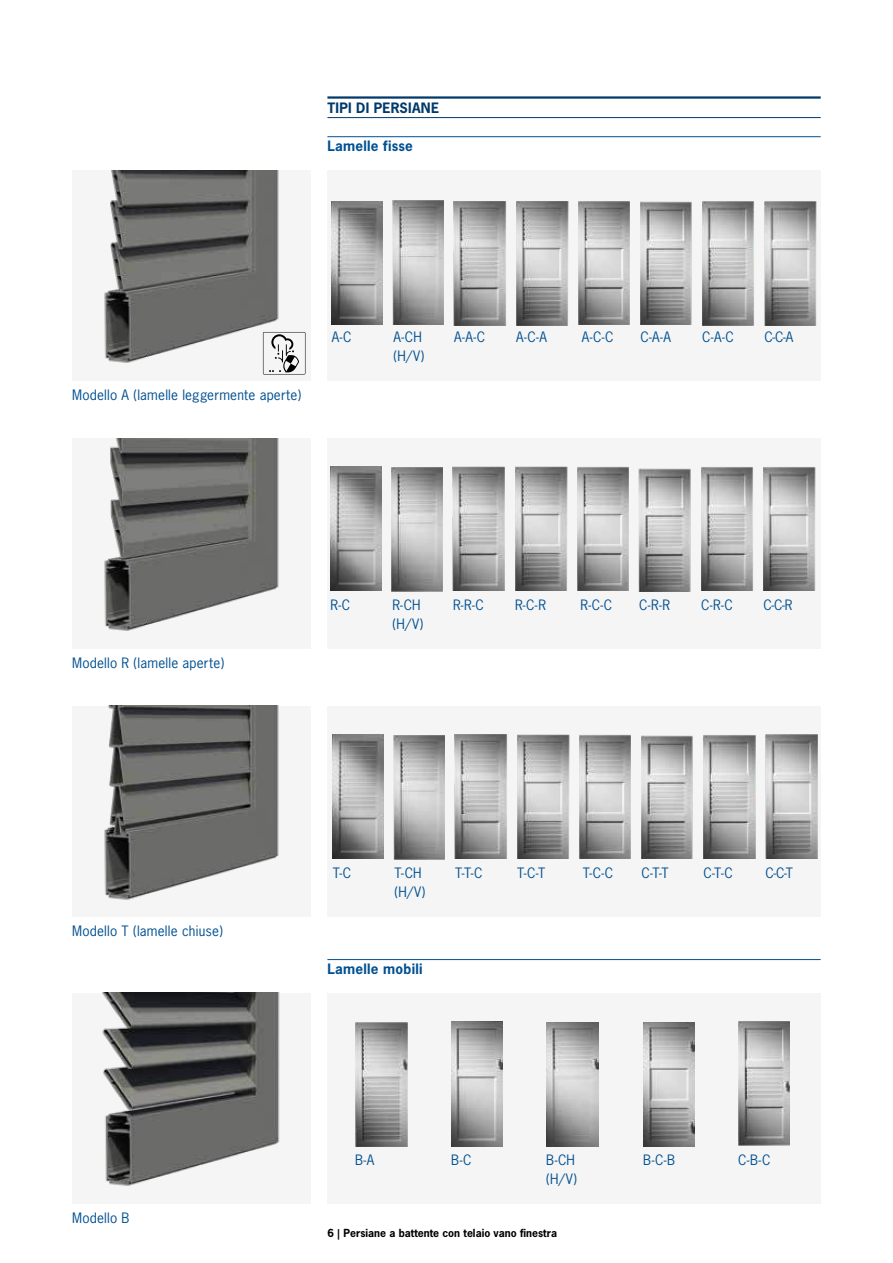
<style>
.page{position:relative;width:893px;height:1263px;background:#fff}
.page>*{position:absolute;margin:0;border:0;box-sizing:border-box;transform-origin:0 0}
.t1{font:13.5px/19.2px "News Gothic";letter-spacing:.015em;color:#005091}
.t2{font:700 13.5px "News Gothic";letter-spacing:.02em;color:#005091}
.t3{font:700 13.5px "News Gothic";letter-spacing:.02em;color:#00396a}
.t4{font:700 10.5px "News Gothic";color:#000}
</style>
<div class="page">
<div style="left:327px;top:438px;width:494px;height:210px;background:#f5f5f5"></div>
<div style="left:327px;top:706px;width:494px;height:210px;background:#f5f5f5"></div>
<div style="left:327px;top:993px;width:494px;height:210px;background:#f5f5f5"></div>
<div style="left:327px;top:170px;width:494px;height:211px;background:#f5f5f5"></div>
<img style="left:393px;top:201px;width:51px;height:123px">
<img style="left:332px;top:201px;width:51px;height:124px">
<img style="left:640px;top:201px;width:52px;height:124px">
<img style="left:454px;top:201px;width:52px;height:124px">
<img style="left:516px;top:201px;width:52px;height:124px">
<img style="left:578px;top:201px;width:52px;height:124px">
<img style="left:764px;top:201px;width:52px;height:124px">
<img style="left:702px;top:201px;width:52px;height:124px">
<img style="left:355px;top:1022px;width:52px;height:124px">
<img style="left:451px;top:1021px;width:51px;height:125px">
<img style="left:546px;top:1022px;width:52px;height:124px">
<img style="left:643px;top:1022px;width:51px;height:124px">
<img style="left:738px;top:1021px;width:51px;height:124px">
<img style="left:394px;top:735px;width:51px;height:124px">
<img style="left:333px;top:735px;width:51px;height:124px">
<img style="left:641px;top:735px;width:52px;height:123px">
<img style="left:455px;top:735px;width:52px;height:124px">
<img style="left:517px;top:735px;width:52px;height:124px">
<img style="left:579px;top:735px;width:52px;height:124px">
<img style="left:766px;top:735px;width:51px;height:124px">
<img style="left:703px;top:735px;width:52px;height:124px">
<img style="left:392px;top:467px;width:51px;height:124px">
<img style="left:331px;top:467px;width:51px;height:124px">
<img style="left:639px;top:468px;width:52px;height:124px">
<img style="left:453px;top:467px;width:52px;height:124px">
<img style="left:515px;top:467px;width:52px;height:124px">
<img style="left:577px;top:467px;width:52px;height:124px">
<img style="left:763px;top:467px;width:52px;height:124px">
<img style="left:701px;top:467px;width:52px;height:124px">
<div style="left:72px;top:170px;width:238px;height:211px;background:#f5f5f5"></div>
<img style="left:104px;top:170px;width:175px;height:200px">
<svg style="left:263px;top:332px;width:42px;height:42px"></svg>
<div style="left:72px;top:438px;width:238px;height:210px;background:#f5f5f5"></div>
<img style="left:104px;top:438px;width:175px;height:193px">
<div style="left:72px;top:706px;width:238px;height:210px;background:#f5f5f5"></div>
<img style="left:104px;top:706px;width:175px;height:194px">
<div style="left:72px;top:993px;width:238px;height:210px;background:#f5f5f5"></div>
<img style="left:102px;top:993px;width:178px;height:193px">
<hr style="left:327px;top:96px;width:494px;height:3px;background:#00396a">
<hr style="left:327px;top:117px;width:494px;height:1px;background:#00396a">
<hr style="left:327px;top:136px;width:494px;height:1px;background:#005091">
<hr style="left:327px;top:959px;width:494px;height:1px;background:#005091">
<p class="t3" style="left:327px;top:99px;width:113px">TIPI DI PERSIANE</p>
<p class="t2" style="left:327px;top:137px;width:87px">Lamelle fisse</p>
<p class="t1" style="left:72px;top:385px;width:231px">Modello A (lamelle leggermente aperte)</p>
<p class="t1" style="left:332px;top:327px;width:21px">A-C</p>
<p class="t1" style="left:454px;top:327px;width:33px">A-A-C</p>
<p class="t1" style="left:516px;top:327px;width:32px">A-C-A</p>
<p class="t1" style="left:582px;top:327px;width:33px">A-C-C</p>
<p class="t1" style="left:640px;top:327px;width:32px">C-A-A</p>
<p class="t1" style="left:702px;top:327px;width:33px">C-A-C</p>
<p class="t1" style="left:764px;top:327px;width:30px">C-C-A</p>
<p class="t1" style="left:393px;top:327px;width:32px">A-CH (H/V)</p>
<p class="t1" style="left:72px;top:653px;width:153px">Modello R (lamelle aperte)</p>
<p class="t1" style="left:331px;top:595px;width:21px">R-C</p>
<p class="t1" style="left:453px;top:595px;width:32px">R-R-C</p>
<p class="t1" style="left:515px;top:595px;width:32px">R-C-R</p>
<p class="t1" style="left:581px;top:595px;width:33px">R-C-C</p>
<p class="t1" style="left:639px;top:595px;width:32px">C-R-R</p>
<p class="t1" style="left:701px;top:595px;width:33px">C-R-C</p>
<p class="t1" style="left:763px;top:595px;width:31px">C-C-R</p>
<p class="t1" style="left:392px;top:595px;width:32px">R-CH (H/V)</p>
<p class="t1" style="left:72px;top:921px;width:152px">Modello T (lamelle chiuse)</p>
<p class="t1" style="left:72px;top:1208px;width:59px">Modello B</p>
<p class="t1" style="left:333px;top:863px;width:20px">T-C</p>
<p class="t1" style="left:455px;top:863px;width:29px">T-T-C</p>
<p class="t1" style="left:517px;top:863px;width:30px">T-C-T</p>
<p class="t1" style="left:583px;top:863px;width:32px">T-C-C</p>
<p class="t1" style="left:641px;top:863px;width:29px">C-T-T</p>
<p class="t1" style="left:703px;top:863px;width:31px">C-T-C</p>
<p class="t1" style="left:766px;top:863px;width:29px">C-C-T</p>
<p class="t1" style="left:395px;top:863px;width:32px">T-CH (H/V)</p>
<p class="t2" style="left:327px;top:960px;width:97px">Lamelle mobili</p>
<p class="t1" style="left:355px;top:1150px;width:21px">B-A</p>
<p class="t1" style="left:451px;top:1150px;width:22px">B-C</p>
<p class="t1" style="left:546px;top:1150px;width:32px">B-CH (H/V)</p>
<p class="t1" style="left:643px;top:1150px;width:33px">B-C-B</p>
<p class="t1" style="left:738px;top:1150px;width:34px">C-B-C</p>
<p class="t4" style="left:327px;top:1226px;width:231px">6 | Persiane a battente con telaio vano finestra</p>
</div>
